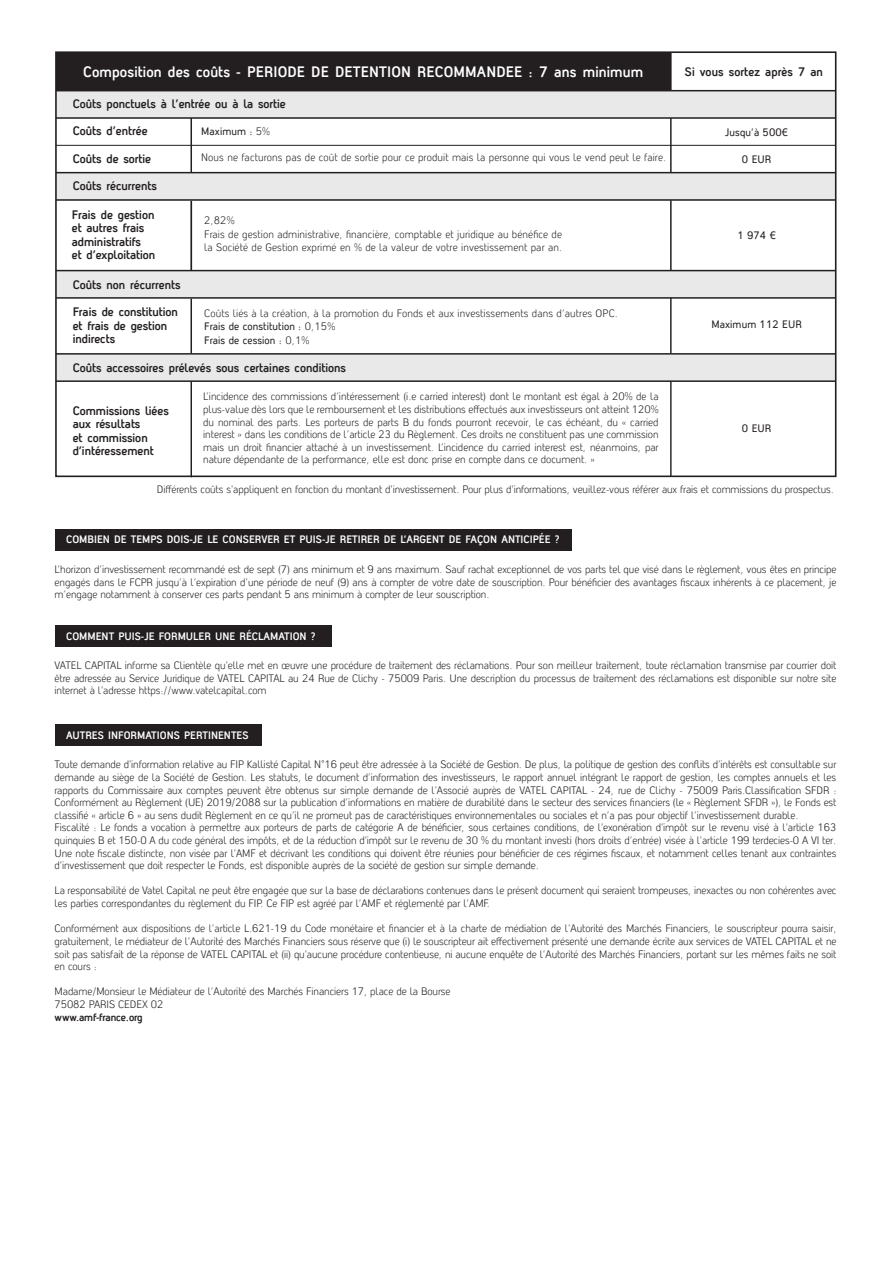
<style>
.page{position:relative;width:893px;height:1263px;background:#fff}
.page>*{position:absolute;margin:0;border:0;box-sizing:border-box;transform-origin:0 0}
.t1{font:700 14.7px "Antagometrica BT";letter-spacing:.01em;color:#fff}
.t2{font:700 12px/13.5px "Antagometrica BT";color:#231f20}
.t3{font:10.5px/12.6px "Antagometrica BT Light";letter-spacing:-.01em;color:#231f20;text-align:justify}
.t4{font:10.5px/13.5px "Antagometrica BT Light";letter-spacing:.01em;color:#231f20}
.t5{font:700 10.5px "Antagometrica BT";color:#fff}
.t6{font:10.5px/13.5px "Antagometrica BT";letter-spacing:.01em;color:#231f20}
.t7{font:700 10.5px "Antagometrica BT";letter-spacing:-.01em;color:#231f20}
.s1{font-family:"Antagometrica BT Light"}
</style>
<div class="page">
<div style="left:56px;top:52px;width:615px;height:39px;background:#231f20"></div>
<div style="left:56px;top:91px;width:780px;height:27px;background:#e9e9e9"></div>
<div style="left:56px;top:173px;width:780px;height:27px;background:#e9e9e9"></div>
<div style="left:56px;top:271px;width:780px;height:27px;background:#e9e9e9"></div>
<div style="left:56px;top:354px;width:780px;height:28px;background:#e9e9e9"></div>
<div style="left:55px;top:51px;width:781px;height:426px;border:2px solid #231f20"></div>
<hr style="left:56px;top:90px;width:780px;height:1px;background:#231f20">
<hr style="left:56px;top:117px;width:780px;height:2px;background:#231f20">
<hr style="left:56px;top:145px;width:780px;height:1px;background:#231f20">
<hr style="left:56px;top:172px;width:780px;height:1px;background:#231f20">
<hr style="left:56px;top:199px;width:780px;height:2px;background:#231f20">
<hr style="left:56px;top:270px;width:780px;height:1px;background:#231f20">
<hr style="left:56px;top:297px;width:780px;height:2px;background:#231f20">
<hr style="left:56px;top:353px;width:780px;height:2px;background:#231f20">
<hr style="left:56px;top:380px;width:780px;height:2px;background:#231f20">
<hr style="left:670px;top:52px;width:2px;height:39px;background:#231f20">
<hr style="left:670px;top:118px;width:2px;height:55px;background:#231f20">
<hr style="left:670px;top:200px;width:2px;height:71px;background:#231f20">
<hr style="left:670px;top:298px;width:2px;height:55px;background:#231f20">
<hr style="left:670px;top:381px;width:2px;height:95px;background:#231f20">
<hr style="left:190px;top:118px;width:2px;height:55px;background:#231f20">
<hr style="left:190px;top:299px;width:2px;height:54px;background:#231f20">
<hr style="left:190px;top:201px;width:2px;height:70px;background:#231f20">
<hr style="left:191px;top:381px;width:1px;height:96px;background:#231f20">
<div style="left:55px;top:529px;width:517px;height:21px;background:#231f20"></div>
<div style="left:55px;top:625px;width:277px;height:21px;background:#231f20"></div>
<div style="left:55px;top:724px;width:207px;height:22px;background:#231f20"></div>
<h1 class="t1" style="left:83px;top:63px;width:561px">Composition des coûts - PERIODE DE DETENTION RECOMMANDEE : 7 ans minimum</h1>
<p class="t2" style="left:685px;top:65px;width:140px">Si vous sortez après 7 an</p>
<p class="t2" style="left:73px;top:97px;width:215px">Coûts ponctuels à l’entrée ou à la sortie</p>
<p class="t2" style="left:73px;top:124px;width:76px">Coûts d’entrée</p>
<p class="t2" style="left:73px;top:152px;width:80px">Coûts de sortie</p>
<p class="t2" style="left:73px;top:178px;width:86px">Coûts récurrents</p>
<p class="t2" style="left:72px;top:208px;width:85px">Frais de gestion et autres frais administratifs<br>et d’exploitation</p>
<p class="t2" style="left:73px;top:278px;width:109px">Coûts non récurrents</p>
<p class="t6" style="left:201px;top:124px;width:71px">Maximum : <span class="s1">5%</span></p>
<p class="t6" style="left:725px;top:125px;width:65px">Jusqu’à 500€</p>
<p class="t6" style="left:742px;top:152px;width:31px">0 EUR</p>
<p class="t4" style="left:201px;top:150px;width:467px">Nous ne facturons pas de coût de sortie pour ce produit mais la personne qui vous le vend peut le faire.</p>
<p class="t4" style="left:204px;top:214px;width:359px">2,82%<br>Frais de gestion administrative, financière, comptable et juridique au bénéfice de la Société de Gestion exprimé en % de la valeur de votre investissement par an.</p>
<p class="t6" style="left:737px;top:228px;width:40px">1 974 €</p>
<p class="t2" style="left:73px;top:305px;width:107px">Frais de constitution et frais de gestion indirects</p>
<p class="t2" style="left:73px;top:361px;width:275px">Coûts accessoires prélevés sous certaines conditions</p>
<p class="t2" style="left:73px;top:403px;width:98px">Commissions liées aux résultats<br>et commission d’intéressement</p>
<p class="t4" style="left:204px;top:306px;width:415px">Coûts liés à la création, à la promotion du Fonds et aux investissements dans d’autres OPC.</p>
<p class="t6" style="left:204px;top:320px;width:133px">Frais de constitution : <span class="s1">0,15%<br></span>Frais de cession : <span class="s1">0,1%</span></p>
<p class="t3" style="left:203px;top:390px;width:457px">L’incidence des commissions d’intéressement (i.e carried interest) dont le montant est égal à 20% de la plus-value dès lors que le remboursement et les distributions effectués aux investisseurs ont atteint 120% du nominal des parts. Les porteurs de parts B du fonds pourront recevoir, le cas échéant, du « carried interest » dans les conditions de l’article 23 du Règlement. Ces droits ne constituent pas une commission mais un droit financier attaché à un investissement. L’incidence du carried interest est, néanmoins, par nature dépendante de la performance, elle est donc prise en compte dans ce document. »</p>
<p class="t6" style="left:711px;top:318px;width:92px">Maximum 112 EUR</p>
<p class="t6" style="left:742px;top:422px;width:31px">0 EUR</p>
<p class="t3" style="left:157px;top:483px;width:678px">Différents coûts s'appliquent en fonction du montant d'investissement. Pour plus d'informations, veuillez-vous référer aux frais et commissions du prospectus.</p>
<p class="t5" style="left:66px;top:533px;width:495px">COMBIEN DE TEMPS DOIS-JE LE CONSERVER ET PUIS-JE RETIRER DE L’ARGENT DE FAÇON ANTICIPÉE ?</p>
<p class="t3" style="left:55px;top:563px;width:783px">L’horizon d’investissement recommandé est de sept (7) ans minimum et 9 ans maximum. Sauf rachat exceptionnel de vos parts tel que visé dans le règlement, vous êtes en principe engagés dans le FCPR jusqu’à l’expiration d’une période de neuf (9) ans à compter de votre date de souscription. Pour bénéficier des avantages fiscaux inhérents à ce placement, je m’engage notamment à conserver ces parts pendant 5 ans minimum à compter de leur souscription.</p>
<p class="t5" style="left:66px;top:629px;width:251px">COMMENT PUIS-JE FORMULER UNE RÉCLAMATION ?</p>
<p class="t3" style="left:55px;top:659px;width:783px">VATEL CAPITAL informe sa Clientèle qu'elle met en œuvre une procédure de traitement des réclamations. Pour son meilleur traitement, toute réclamation transmise par courrier doit être adressée au Service Juridique de VATEL CAPITAL au 24 Rue de Clichy - 75009 Paris. Une description du processus de traitement des réclamations est disponible sur notre site internet à l'adresse https://www.vatelcapital.com</p>
<p class="t5" style="left:66px;top:729px;width:184px">AUTRES INFORMATIONS PERTINENTES</p>
<p class="t3" style="left:55px;top:758px;width:783px;text-align:left">Toute demande d'information relative au FIP Kallisté Capital N°16 peut être adressée à la Société de Gestion. De plus, la politique de gestion des conflits d’intérêts est consultable sur demande au siège de la Société de Gestion. Les statuts, le document d’information des investisseurs, le rapport annuel intégrant le rapport de gestion, les comptes annuels et les rapports du Commissaire aux comptes peuvent être obtenus sur simple demande de l'Associé auprès de VATEL CAPITAL - 24, rue de Clichy - 75009 Paris.Classification SFDR :<br>Conformément au Règlement (UE) 2019/2088 sur la publication d’informations en matière de durabilité dans le secteur des services financiers (le « Règlement SFDR »), le Fonds est classifié « article 6 » au sens dudit Règlement en ce qu’il ne promeut pas de caractéristiques environnementales ou sociales et n’a pas pour objectif l’investissement durable.<br>Fiscalité : Le fonds a vocation à permettre aux porteurs de parts de catégorie A de bénéficier, sous certaines conditions, de l'exonération d'impôt sur le revenu visé à l'article 163 quinquies B et 150-0 A du code général des impôts, et de la réduction d'impôt sur le revenu de 30 % du montant investi (hors droits d’entrée) visée à l'article 199 terdecies-0 A VI ter.<br>Une note fiscale distincte, non visée par l'AMF et décrivant les conditions qui doivent être réunies pour bénéficier de ces régimes fiscaux, et notamment celles tenant aux contraintes d'investissement que doit respecter le Fonds, est disponible auprès de la société de gestion sur simple demande.</p>
<p class="t3" style="left:55px;top:884px;width:783px">La responsabilité de Vatel Capital ne peut être engagée que sur la base de déclarations contenues dans le présent document qui seraient trompeuses, inexactes ou non cohérentes avec les parties correspondantes du règlement du FIP. Ce FIP est agréé par l’AMF et réglementé par l’AMF.</p>
<p class="t3" style="left:55px;top:922px;width:783px">Conformément aux dispositions de l’article L.621-19 du Code monétaire et financier et à la charte de médiation de l’Autorité des Marchés Financiers, le souscripteur pourra saisir, gratuitement, le médiateur de l’Autorité des Marchés Financiers sous réserve que (i) le souscripteur ait effectivement présenté une demande écrite aux services de VATEL CAPITAL et ne soit pas satisfait de la réponse de VATEL CAPITAL et (ii) qu'aucune procédure contentieuse, ni aucune enquête de l’Autorité des Marchés Financiers, portant sur les mêmes faits ne soit en cours :</p>
<p class="t3" style="left:55px;top:985px;width:398px">Madame/Monsieur le Médiateur de l’Autorité des Marchés Financiers 17, place de la Bourse<br>75082 PARIS CEDEX 02</p>
<p class="t7" style="left:55px;top:1010px;width:90px">www.amf-france.org</p>
</div>
